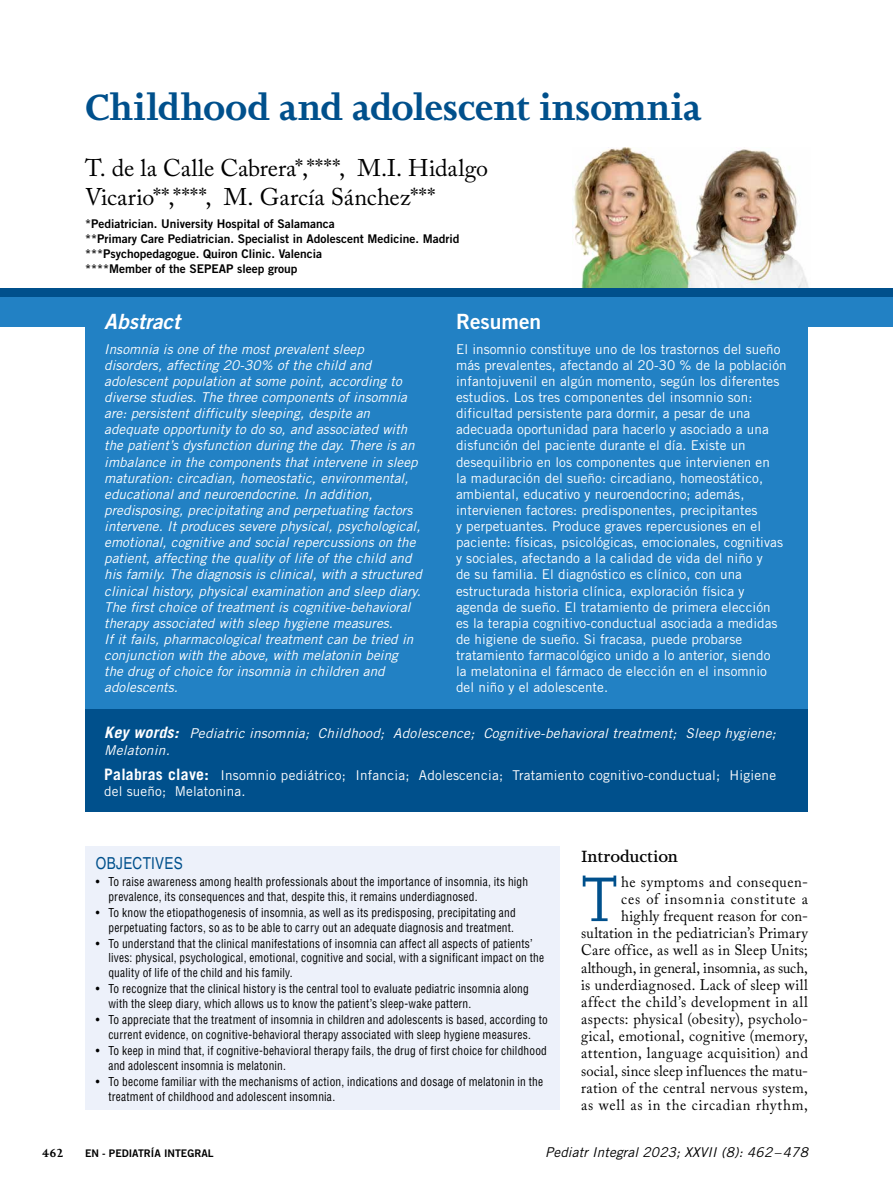
<style>
.page{position:relative;width:893px;height:1191px;background:#fff}
.page>*{position:absolute;margin:0;border:0;box-sizing:border-box;transform-origin:0 0}
.t1{font:72.6px "Joanna MT Std";color:#00508c;scale:.95 1}
.t2{font:700 42px "Joanna MT Std";letter-spacing:-.005em;color:#00508c}
.t3{font:24px/28.8px "Adobe Caslon Pro";color:#000}
.t4{font:italic 21px "Trade Gothic Bold Two";color:#fff}
.t5{font:21px "Trade Gothic Bold Two";color:#fff}
.t6{font:600 18.75px "Joanna MT Std";letter-spacing:-.015em;color:#000}
.t7{font:condensed 16.5px "Helvetica";letter-spacing:.02em;color:#00508c}
.t8{font:15.3px/17.1px "Adobe Caslon Pro";letter-spacing:.025em;color:#000;text-align:right;scale:.95 1}
.t9{font:13.5px/16px "Trade Gothic";letter-spacing:.005em;color:#fff}
.t10{font:italic 13.5px/16px "Trade Gothic";letter-spacing:.005em;color:#fff}
.t11{font:italic 13.5px "Trade Gothic";letter-spacing:.01em;color:#000}
.t12{font:700 13.5px "Joanna MT Std";color:#000}
.t13{font:condensed 12px/14.4px "Helvetica";letter-spacing:.02em;color:#000;scale:.95 1}
.t14{font:12px/15px "Trade Gothic Bold Two";color:#000}
.t15{font:10.5px "Trade Gothic Bold Two";color:#000}
.s1{font-weight:700;font-size:15.75px}
</style>
<div class="page">
<img style="left:573px;top:147px;width:237px;height:142px">
<div style="left:85px;top:297px;width:723px;height:422px;background:#2281c4"></div>
<div style="left:0;top:297px;width:89px;height:30px;background:#2281c4"></div>
<div style="left:784px;top:297px;width:109px;height:30px;background:#2281c4"></div>
<div style="left:0;top:289px;width:893px;height:8px;background:#00508c"></div>
<div style="left:85px;top:709px;width:723px;height:102px;background:#00508c"></div>
<div style="left:85px;top:846px;width:475px;height:264px;background:#edf1fa"></div>
<h2 class="t2" style="left:85px;top:85px;width:618px">Childhood and adolescent insomnia</h2>
<h3 class="t3" style="left:85px;top:153px;width:405px">T. de la Calle Cabrera*,****, M.I. Hidalgo<br>Vicario**,****, M. García Sánchez***</h3>
<p class="t14" style="left:85px;top:216px;width:376px">*Pediatrician. University Hospital of Salamanca<br>**Primary Care Pediatrician. Specialist in Adolescent Medicine. Madrid ***Psychopedagogue. Quiron Clinic. Valencia<br>****Member of the SEPEAP sleep group</p>
<h3 class="t4" style="left:104px;top:308px;width:77px">Abstract</h3>
<p class="t10" style="left:104px;top:341px;width:319px">Insomnia is one of the most prevalent sleep disorders, affecting 20-30% of the child and adolescent population at some point, according to diverse studies. The three components of insomnia are: persistent difficulty sleeping, despite an adequate opportunity to do so, and associated with the patient’s dysfunction during the day. There is an imbalance in the components that intervene in sleep maturation: circadian, homeostatic, environmental, educational and neuroendocrine. In addition, predisposing, precipitating and perpetuating factors intervene. It produces severe physical, psychological, emotional, cognitive and social repercussions on the patient, affecting the quality of life of the child and his family. The diagnosis is clinical, with a structured clinical history, physical examination and sleep diary.<br>The first choice of treatment is cognitive-behavioral therapy associated with sleep hygiene measures.<br>If it fails, pharmacological treatment can be tried in conjunction with the above, with melatonin being<br>the drug of choice for insomnia in children and adolescents.</p>
<h3 class="t5" style="left:456px;top:308px;width:87px">Resumen</h3>
<p class="t9" style="left:456px;top:341px;width:332px">El insomnio constituye uno de los trastornos del sueño más prevalentes, afectando al 20-30 % de la población infantojuvenil en algún momento, según los diferentes estudios. Los tres componentes del insomnio son: dificultad persistente para dormir, a pesar de una adecuada oportunidad para hacerlo y asociado a una disfunción del paciente durante el día. Existe un desequilibrio en los componentes que intervienen en<br>la maduración del sueño: circadiano, homeostático, ambiental, educativo y neuroendocrino; además, intervienen factores: predisponentes, precipitantes<br>y perpetuantes. Produce graves repercusiones en el paciente: físicas, psicológicas, emocionales, cognitivas y sociales, afectando a la calidad de vida del niño y<br>de su familia. El diagnóstico es clínico, con una estructurada historia clínica, exploración física y agenda de sueño. El tratamiento de primera elección es la terapia cognitivo-conductual asociada a medidas de higiene de sueño. Si fracasa, puede probarse tratamiento farmacológico unido a lo anterior, siendo<br>la melatonina el fármaco de elección en el insomnio del niño y el adolescente.</p>
<p class="t10" style="left:104px;top:725px;width:673px;line-height:16.5px"><span class="s1">Key words:</span> Pediatric insomnia; Childhood; Adolescence; Cognitive-behavioral treatment; Sleep hygiene;<br>Melatonin.</p>
<p class="t9" style="left:104px;top:766px;width:673px;line-height:16.5px"><span class="s1">Palabras clave:</span> Insomnio pediátrico; Infancia; Adolescencia; Tratamiento cognitivo-conductual; Higiene del sueño; Melatonina.</p>
<p class="t7" style="left:96px;top:853px;width:89px">OBJECTIVES</p>
<p class="t13" style="left:108px;top:874px;width:443px;text-indent:-13px">• To raise awareness among health professionals about the importance of insomnia, its high prevalence, its consequences and that, despite this, it remains underdiagnosed.</p>
<p class="t13" style="left:96px;top:905px;width:444px;text-align:right">• To know the etiopathogenesis of insomnia, as well as its predisposing, precipitating and perpetuating factors, so as to be able to carry out an adequate diagnosis and treatment.</p>
<p class="t13" style="left:108px;top:936px;width:460px;text-indent:-13px">• To understand that the clinical manifestations of insomnia can affect all aspects of patients’ lives: physical, psychological, emotional, cognitive and social, with a significant impact on the quality of life of the child and his family.</p>
<p class="t13" style="left:108px;top:981px;width:444px;text-indent:-13px">• To recognize that the clinical history is the central tool to evaluate pediatric insomnia along with the sleep diary, which allows us to know the patient’s sleep-wake pattern.</p>
<p class="t13" style="left:96px;top:1012px;width:477px;text-align:center">• To appreciate that the treatment of insomnia in children and adolescents is based, according to current evidence, on cognitive-behavioral therapy associated with sleep hygiene measures.</p>
<p class="t13" style="left:108px;top:1043px;width:463px;text-indent:-13px">• To keep in mind that, if cognitive-behavioral therapy fails, the drug of first choice for childhood and adolescent insomnia is melatonin.</p>
<p class="t13" style="left:108px;top:1074px;width:459px;text-indent:-13px">• To become familiar with the mechanisms of action, indications and dosage of melatonin in the treatment of childhood and adolescent insomnia.</p>
<h3 class="t6" style="left:581px;top:846px;width:98px">Introduction</h3>
<h1 class="t1" style="left:581px;top:860px;width:40px">T</h1>
<p class="t8" style="left:581px;top:873px;width:240px">he symptoms and consequen-<br>ces of insomnia constitute a highly frequent reason for con&shy;sultation in the pediatrician’s Primary Care office, as well as in Sleep Units; although, in general, insomnia, as such, is underdiagnosed. Lack of sleep will affect the child’s development in all aspects: physical (obesity), psycholo&shy;gical, emotional, cognitive (memory, attention, language acquisition) and social, since sleep influences the matu&shy;ration of the central nervous system, as well as in the circadian rhythm,</p>
<p class="t12" style="left:42px;top:1145px;width:23px">462</p>
<p class="t15" style="left:85px;top:1146px;width:130px">en - PEDIATRÍA INTEGRAL</p>
<p class="t11" style="left:545px;top:1143px;width:264px">Pediatr Integral 2023; XXVII (8): 462–478</p>
</div>
